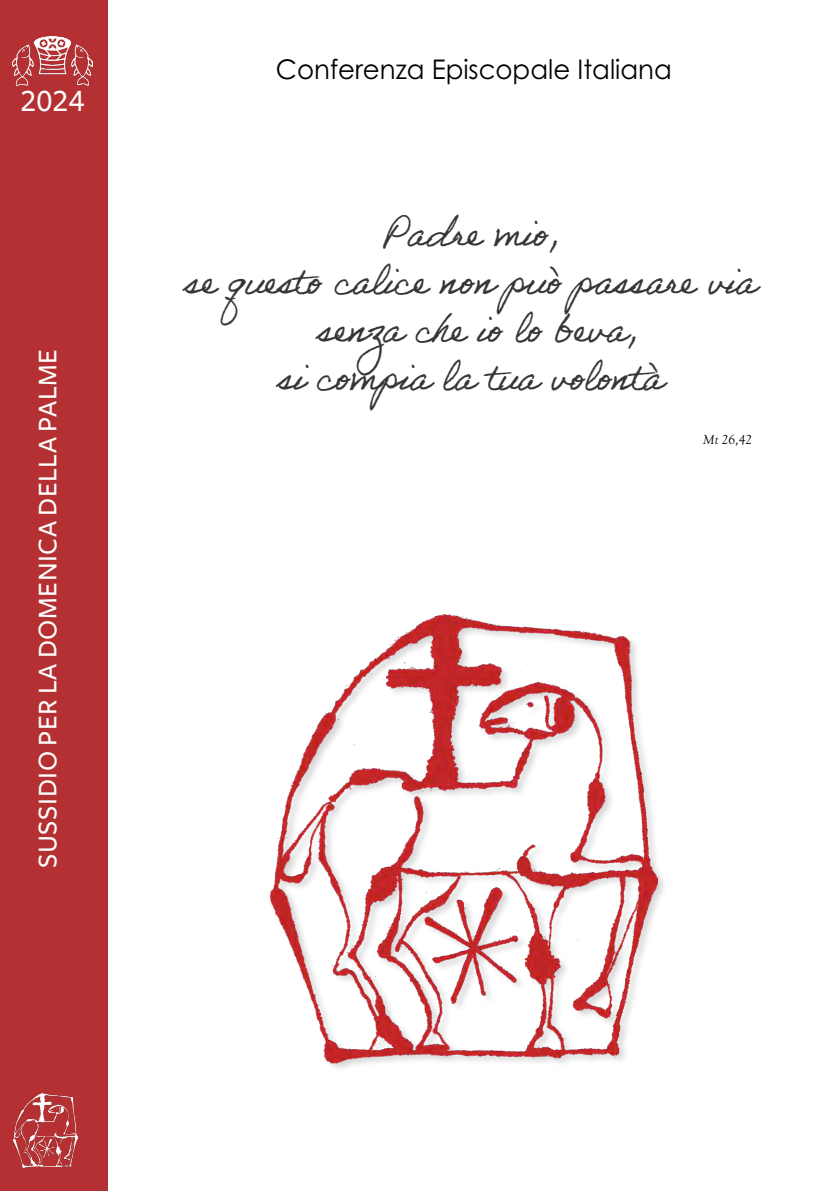
<style>
.page{position:relative;width:840px;height:1191px;background:#fff}
.page>*{position:absolute;margin:0;border:0;box-sizing:border-box;transform-origin:0 0}
.t1{font:italic 40px/48px "Adobe Handwriting Ernie";letter-spacing:-.05em;color:#363636;text-align:center}
.t2{font:32px "Freight Sans Medium SC";color:#fff}
.t3{font:28px "Freight Sans Medium SC";letter-spacing:.02em;color:#fff}
.t4{font:27px "Century Gothic Pro";color:#000;scale:.96 1}
.t5{font:13.6px "Goudy Old Sty";color:#000}
.s1{font-family:"Goudy Old Style T";font-style:italic}
</style>
<div class="page">
<div style="left:0;top:0;width:108px;height:1191px;background:#b43032"></div>
<img style="left:13px;top:36px;width:79px;height:49px">
<img style="left:271px;top:614px;width:386px;height:449px">
<img style="left:14px;top:1093px;width:63px;height:74px">
<p class="t2" style="left:20px;top:83px;width:66px">2024</p>
<p class="t3" style="left:32px;top:868px;width:520px;rotate:-90deg">SUSSIDIO PER LA DOMENICA DELLA PALME</p>
<p class="t4" style="left:276px;top:53px;width:413px">Conferenza Episcopale Italiana</p>
<p class="t1" style="left:185px;top:208px;width:589px">Padremio, sequestocalicenonpuòpassarevia senzacheiolobeva,<br>si compialatuavolontà</p>
<p class="t5" style="left:702px;top:432px;width:52px"><span class="s1">Mt</span> 26,42</p>
</div>
